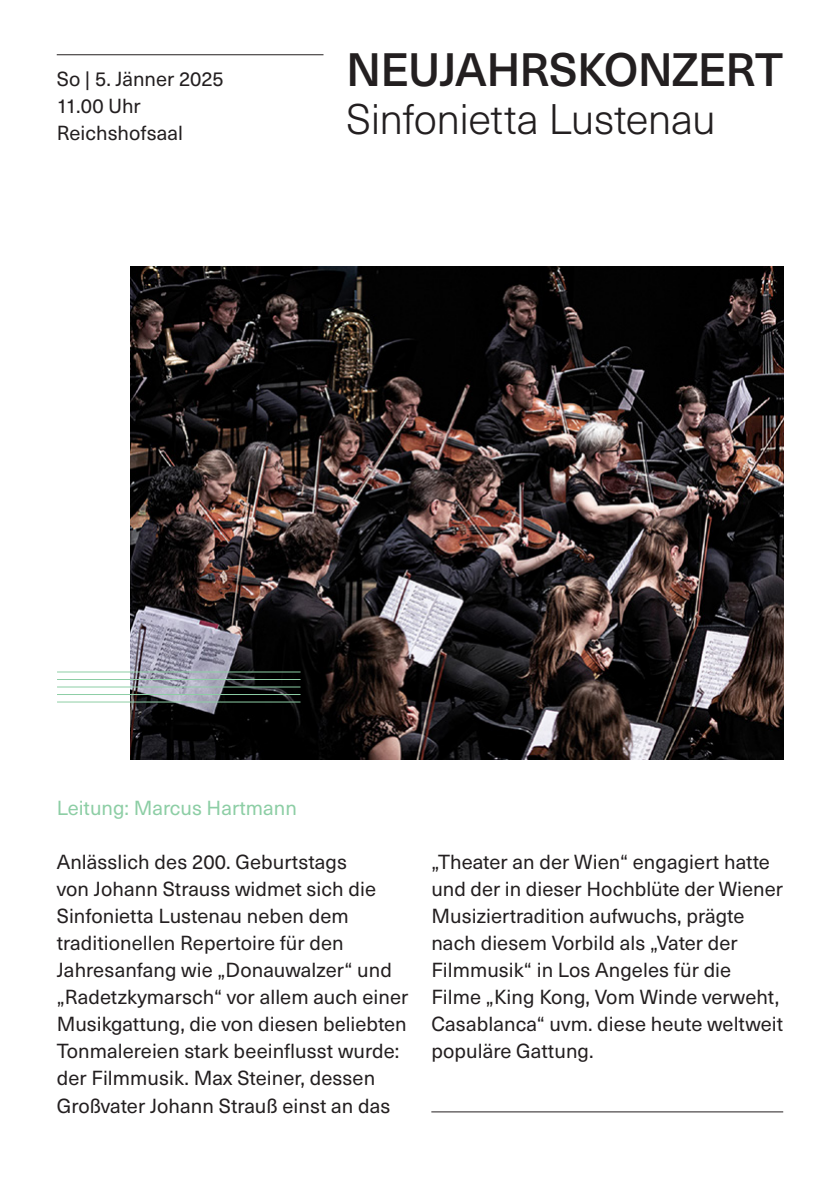
<style>
.page{position:relative;width:840px;height:1191px;background:#fff}
.page>*{position:absolute;margin:0;border:0;box-sizing:border-box;transform-origin:0 0}
.headline{font:500 46px "Neue Haas Unica W1 G";letter-spacing:-.02em;color:#231f20}
.headline-2{font:300 42px "Neue Haas Unica W1 G";letter-spacing:-.01em;color:#231f20}
.copy{font:20px/27px "Neue Haas Unica W1 G";letter-spacing:.005em;color:#231f20}
.copy-2{font:20px "Neue Haas Unica W1 G";color:#8dcea5}
</style>
<div class="page">
<img style="left:130px;top:267px;width:652px;height:493px">
<hr style="left:57px;top:54px;width:266px;height:1px;background:#231f20">
<hr style="left:57px;top:671px;width:243px;height:1px;background:#8dcea5">
<hr style="left:57px;top:679px;width:243px;height:1px;background:#8dcea5">
<hr style="left:57px;top:686px;width:243px;height:1px;background:#8dcea5">
<hr style="left:57px;top:694px;width:243px;height:1px;background:#8dcea5">
<hr style="left:57px;top:701px;width:243px;height:1px;background:#8dcea5">
<hr style="left:431px;top:1111px;width:351px;height:1px;background:#231f20">
<p class="copy" style="left:57px;top:64px;width:168px">So | 5. Jänner 2025</p>
<p class="copy" style="left:57px;top:91px;width:86px">11.00 Uhr</p>
<p class="copy" style="left:57px;top:118px;width:128px">Reichshofsaal</p>
<p class="headline" style="left:346px;top:36px;width:438px">NEUJAHRSKONZERT</p>
<p class="headline-2" style="left:346px;top:89px;width:371px">Sinfonietta Lustenau</p>
<p class="copy-2" style="left:57px;top:793px;width:241px">Leitung: Marcus Hartmann</p>
<p class="copy" style="left:57px;top:847px;width:353px">Anlässlich des 200. Geburtstags<br>von Johann Strauss widmet sich die Sinfonietta Lustenau neben dem traditionellen Repertoire für den Jahresanfang wie „Donauwalzer“ und „Radetzkymarsch“ vor allem auch einer Musikgattung, die von diesen beliebten Tonmalereien stark beeinflusst wurde: der Filmmusik. Max Steiner, dessen Großvater Johann Strauß einst an das</p>
<p class="copy" style="left:431px;top:847px;width:353px">„Theater an der Wien“ engagiert hatte und der in dieser Hochblüte der Wiener Musiziertradition aufwuchs, prägte nach diesem Vorbild als „Vater der Filmmusik“ in Los Angeles für die Filme „King Kong, Vom Winde verweht, Casablanca“ uvm. diese heute weltweit populäre Gattung.</p>
</div>
